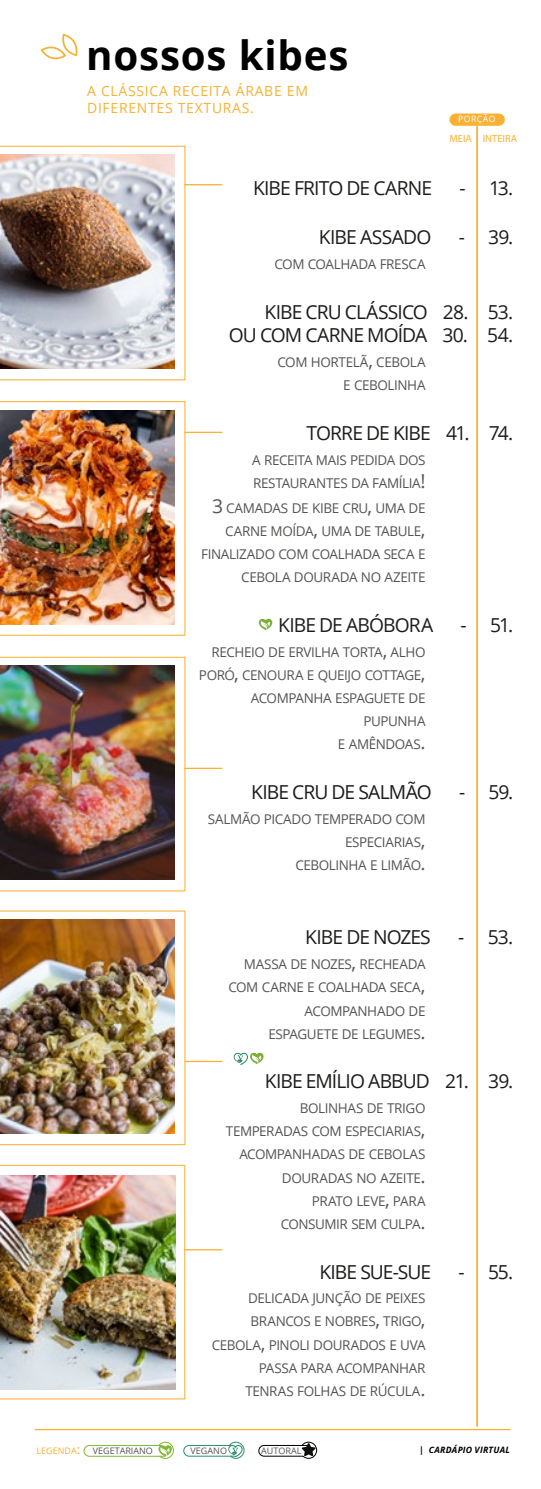
<style>
.page{position:relative;width:541px;height:1489px;background:#fff}
.page>*{position:absolute;margin:0;border:0;box-sizing:border-box;transform-origin:0 0}
.t1{font:700 40.25px "Open Sans";letter-spacing:.02em;color:#000}
.t2{font:19.25px/23.1px "Open Sans";letter-spacing:-.045em;color:#1c1c1b;text-align:right}
.t3{font:14px/16.8px "Open Sans";letter-spacing:.05em;color:#f8b133}
.t4{font:13.47px/23.1px "Open Sans";letter-spacing:-.03em;color:#545453;text-align:right}
.t5{font:10.5px "Myriad Pro";color:#f8b133}
.t6{font:8.92px "Open Sans";color:#545453}
.t7{font:italic 700 8.75px "Open Sans";letter-spacing:.03em;color:#000}
.t8{font:8.75px "Open Sans";letter-spacing:.05em;color:#fff}
.s1{font-size:19.25px}
.s2{color:#f7b032}
.s3{font-size:12.78px;color:#f7b032}
</style>
<div class="page">
<hr style="left:35px;top:1428px;width:475px;height:1px;background:#f7b032">
<svg style="left:83px;top:1441px;width:91px;height:18px"></svg>
<svg style="left:183px;top:1441px;width:62px;height:17px"></svg>
<svg style="left:258px;top:1441px;width:59px;height:17px"></svg>
<svg style="left:40px;top:33px;width:38px;height:27px"></svg>
<img style="left:0;top:146px;width:185px;height:234px">
<img style="left:0;top:401px;width:185px;height:234px">
<img style="left:0;top:656px;width:185px;height:235px">
<img style="left:0;top:910px;width:185px;height:235px">
<img style="left:0;top:1164px;width:185px;height:235px">
<hr style="left:185px;top:431px;width:37px;height:2px;background:#f8b133">
<hr style="left:185px;top:767px;width:37px;height:2px;background:#f8b133">
<hr style="left:185px;top:184px;width:37px;height:1px;background:#f8b133">
<hr style="left:185px;top:1248px;width:37px;height:2px;background:#f8b133">
<hr style="left:185px;top:1060px;width:37px;height:2px;background:#f8b133">
<svg style="left:258px;top:618px;width:14px;height:12px"></svg>
<svg style="left:233px;top:1052px;width:30px;height:12px"></svg>
<div style="left:449px;top:113px;width:55px;height:13px;background:#f8b133;border-radius:6px"></div>
<hr style="left:476px;top:126px;width:2px;height:1300px;background:#f8b133">
<h1 class="t1" style="left:86px;top:27px;width:264px">nossos kibes</h1>
<p class="t3" style="left:87px;top:82px;width:222px">A CLÁSSICA RECEITA ÁRABE EM<br>DIFERENTES TEXTURAS.</p>
<p class="t8" style="left:458px;top:113px;width:39px">PORÇÃO</p>
<p class="t5" style="left:449px;top:132px;width:69px">MEIA INTEIRA</p>
<h2 class="t2" style="left:253px;top:176px;width:181px">KIBE FRITO DE CARNE</h2>
<h2 class="t2" style="left:459px;top:176px;width:55px">- 13.</h2>
<h2 class="t2" style="left:319px;top:225px;width:114px">KIBE ASSADO</h2>
<h2 class="t2" style="left:458px;top:225px;width:56px">- 39.</h2>
<p class="t4" style="left:274px;top:252px;width:152px">COM COALHADA FRESCA</p>
<h2 class="t2" style="left:229px;top:300px;width:286px">KIBE CRU CLÁSSICO 28. 53.<br>OU COM CARNE MOÍDA 30. 54.</h2>
<p class="t4" style="left:277px;top:350px;width:149px">COM HORTELÃ<span class="s1">,</span> CEBOLA<br>E CEBOLINHA</p>
<h2 class="t2" style="left:306px;top:421px;width:208px">TORRE DE KIBE 41. 74.</h2>
<p class="t4" style="left:252px;top:448px;width:175px;text-align:left">A RECEITA MAIS PEDIDA DOS<br>RESTAURANTES DA FAMÍLIA<span class="s1">!</span></p>
<p class="t4" style="left:201px;top:496px;width:226px"><span class="s1">3</span> CAMADAS DE KIBE CRU<span class="s1">,</span> UMA DE<br>CARNE MOÍDA<span class="s1">,</span> UMA DE TABULE<span class="s1">,<br></span>FINALIZADO COM COALHADA SECA E<br>CEBOLA DOURADA NO AZEITE</p>
<h2 class="t2" style="left:278px;top:612px;width:156px">KIBE DE ABÓBORA</h2>
<h2 class="t2" style="left:460px;top:612px;width:54px">- 51.</h2>
<p class="t4" style="left:199px;top:639px;width:228px">RECHEIO DE ERVILHA TORTA<span class="s1">,</span> ALHO<br>PORÓ<span class="s1">,</span> CENOURA E QUEIJO COTTAGE<span class="s1">,<br></span>ACOMPANHA ESPAGUETE DE<br>PUPUNHA<br>E AMÊNDOAS<span class="s1">.</span></p>
<h2 class="t2" style="left:251px;top:779px;width:182px">KIBE CRU DE SALMÃO</h2>
<h2 class="t2" style="left:459px;top:779px;width:56px">- 59.</h2>
<p class="t4" style="left:208px;top:806px;width:219px">SALMÃO PICADO TEMPERADO COM<br>ESPECIARIAS<span class="s1">,<br></span>CEBOLINHA E LIMÃO<span class="s1">.</span></p>
<h2 class="t2" style="left:305px;top:925px;width:127px">KIBE DE NOZES</h2>
<h2 class="t2" style="left:458px;top:925px;width:56px">- 53.</h2>
<p class="t4" style="left:228px;top:952px;width:198px">MASSA DE NOZES<span class="s1">,</span> RECHEADA<br>COM CARNE E COALHADA SECA<span class="s1">,<br></span>ACOMPANHADO DE<br>ESPAGUETE DE LEGUMES<span class="s1">.</span></p>
<h2 class="t2" style="left:265px;top:1069px;width:250px">KIBE EMÍLIO ABBUD 21. 39.</h2>
<p class="t4" style="left:226px;top:1096px;width:201px">BOLINHAS DE TRIGO<br>TEMPERADAS COM ESPECIARIAS<span class="s1">,<br></span>ACOMPANHADAS DE CEBOLAS<br>DOURADAS NO AZEITE<span class="s1">.<br></span>PRATO LEVE<span class="s1">,</span> PARA<br>CONSUMIR SEM CULPA<span class="s1">.</span></p>
<h2 class="t2" style="left:319px;top:1259px;width:113px">KIBE SUE-SUE</h2>
<h2 class="t2" style="left:458px;top:1259px;width:56px">- 55.</h2>
<p class="t4" style="left:212px;top:1286px;width:215px">DELICADA JUNÇÃO DE PEIXES<br>BRANCOS E NOBRES<span class="s1">,</span> TRIGO<span class="s1">,<br></span>CEBOLA<span class="s1">,</span> PINOLI DOURADOS E UVA<br>PASSA PARA ACOMPANHAR<br>TENRAS FOLHAS DE RÚCULA<span class="s1">.</span></p>
<p class="t6" style="left:36px;top:1444px;width:118px"><span class="s2">LEGENDA</span><span class="s3">:</span> VEGETARIANO</p>
<p class="t6" style="left:190px;top:1444px;width:38px">VEGANO</p>
<p class="t6" style="left:261px;top:1444px;width:42px">AUTORAL</p>
<p class="t7" style="left:419px;top:1443px;width:92px">| CARDÁPIO VIRTUAL</p>
</div>
